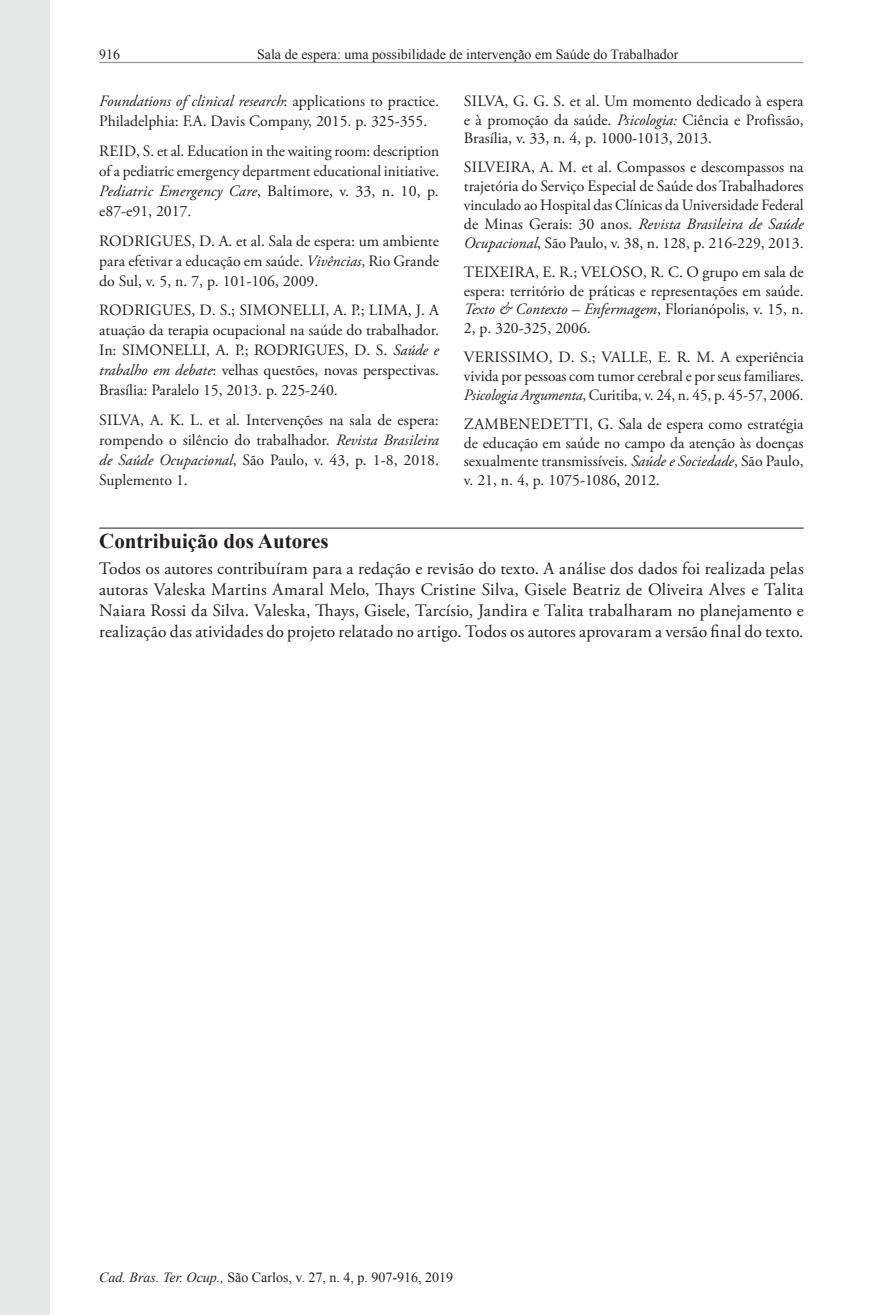
<style>
.page{position:relative;width:893px;height:1315px;background:#fff}
.page>*{position:absolute;margin:0;border:0;box-sizing:border-box;transform-origin:0 0}
.ContributionsTitle{font:700 21px "Times New Roman";color:#231f20}
.fnAuthor-notesContri{font:17.5px/21px "Adobe Garamond Pro";letter-spacing:.005em;color:#231f20;text-align:justify}
.Reference{font:15.75px/18.9px "Adobe Garamond Pro";color:#231f20;text-align:justify}
.t1{font:14px "Times New Roman";color:#231f20}
.s1{font-style:italic}
</style>
<div class="page">
<div style="left:0;top:0;width:50px;height:1315px;background:#e7e8e8"></div>
<hr style="left:100px;top:62px;width:703px;height:1px;background:#949698">
<hr style="left:99px;top:528px;width:705px;height:1px;background:#231f20">
<p class="t1" style="left:257px;top:45px;width:423px">Sala de espera: uma possibilidade de intervenção em Saúde do Trabalhador</p>
<p class="Reference" style="left:99px;top:91px;width:341px;line-height:19.9px"><span class="s1">Foundations of clinical research</span>: applications to practice.<br>Philadelphia: F.A. Davis Company, 2015. p. 325-355.</p>
<p class="Reference" style="left:99px;top:141px;width:342px;line-height:19.9px">REID, S. et al. Education in the waiting room: description of a pediatric emergency department educational initiative.<br><span class="s1">Pediatric Emergency Care</span>, Baltimore, v. 33, n. 10, p. e87-e91, 2017.</p>
<p class="Reference" style="left:99px;top:231px;width:341px;line-height:19.9px">RODRIGUES, D. A. et al. Sala de espera: um ambiente para efetivar a educação em saúde. <span class="s1">Vivências</span>, Rio Grande do Sul, v. 5, n. 7, p. 101-106, 2009.</p>
<p class="Reference" style="left:99px;top:301px;width:341px;line-height:19.9px">RODRIGUES, D. S.; SIMONELLI, A. P.; LIMA, J. A atuação da terapia ocupacional na saúde do trabalhador.<br>In: SIMONELLI, A. P.; RODRIGUES, D. S. <span class="s1">Saúde e trabalho em debate</span>: velhas questões, novas perspectivas.<br>Brasília: Paralelo 15, 2013. p. 225-240.</p>
<p class="Reference" style="left:99px;top:411px;width:341px;line-height:19.9px">SILVA, A. K. L. et al. Intervenções na sala de espera: rompendo o silêncio do trabalhador. <span class="s1">Revista Brasileira de Saúde Ocupacional</span>, São Paulo, v. 43, p. 1-8, 2018.<br>Suplemento 1.</p>
<p class="Reference" style="left:464px;top:92px;width:341px">SILVA, G. G. S. et al. Um momento dedicado à espera e à promoção da saúde. <span class="s1">Psicologia:</span> Ciência e Profissão, Brasília, v. 33, n. 4, p. 1000-1013, 2013.</p>
<p class="Reference" style="left:464px;top:158px;width:341px">SILVEIRA, A. M. et al. Compassos e descompassos na trajetória do Serviço Especial de Saúde dos Trabalhadores vinculado ao Hospital das Clínicas da Universidade Federal de Minas Gerais: 30 anos. <span class="s1">Revista Brasileira de Saúde Ocupacional</span>, São Paulo, v. 38, n. 128, p. 216-229, 2013.</p>
<p class="Reference" style="left:464px;top:263px;width:341px">TEIXEIRA, E. R.; VELOSO, R. C. O grupo em sala de espera: território de práticas e representações em saúde.<br><span class="s1">Texto &amp; Contexto – Enfermagem</span>, Florianópolis, v. 15, n.<br>2, p. 320-325, 2006.</p>
<p class="Reference" style="left:464px;top:348px;width:342px">VERISSIMO, D. S.; VALLE, E. R. M. A experiência vivida por pessoas com tumor cerebral e por seus familiares.<br><span class="s1">Psicologia Argumenta</span>, Curitiba, v. 24, n. 45, p. 45-57, 2006.</p>
<p class="Reference" style="left:464px;top:415px;width:341px">ZAMBENEDETTI, G. Sala de espera como estratégia de educação em saúde no campo da atenção às doenças sexualmente transmissíveis. <span class="s1">Saúde e Sociedade</span>, São Paulo, v. 21, n. 4, p. 1075-1086, 2012.</p>
<p class="ContributionsTitle" style="left:99px;top:526px;width:231px">Contribuição dos Autores</p>
<p class="fnAuthor-notesContri" style="left:99px;top:559px;width:706px">Todos os autores contribuíram para a redação e revisão do texto. A análise dos dados foi realizada pelas autoras Valeska Martins Amaral Melo, Thays Cristine Silva, Gisele Beatriz de Oliveira Alves e Talita Naiara Rossi da Silva. Valeska, Thays, Gisele, Tarcísio, Jandira e Talita trabalharam no planejamento e realização das atividades do projeto relatado no artigo. Todos os autores aprovaram a versão final do texto.</p>
<p class="t1" style="left:99px;top:1268px;width:356px"><span class="s1">Cad. Bras. Ter. Ocup.,</span> São Carlos, v. 27, n. 4, p. 907-916, 2019</p>
</div>
